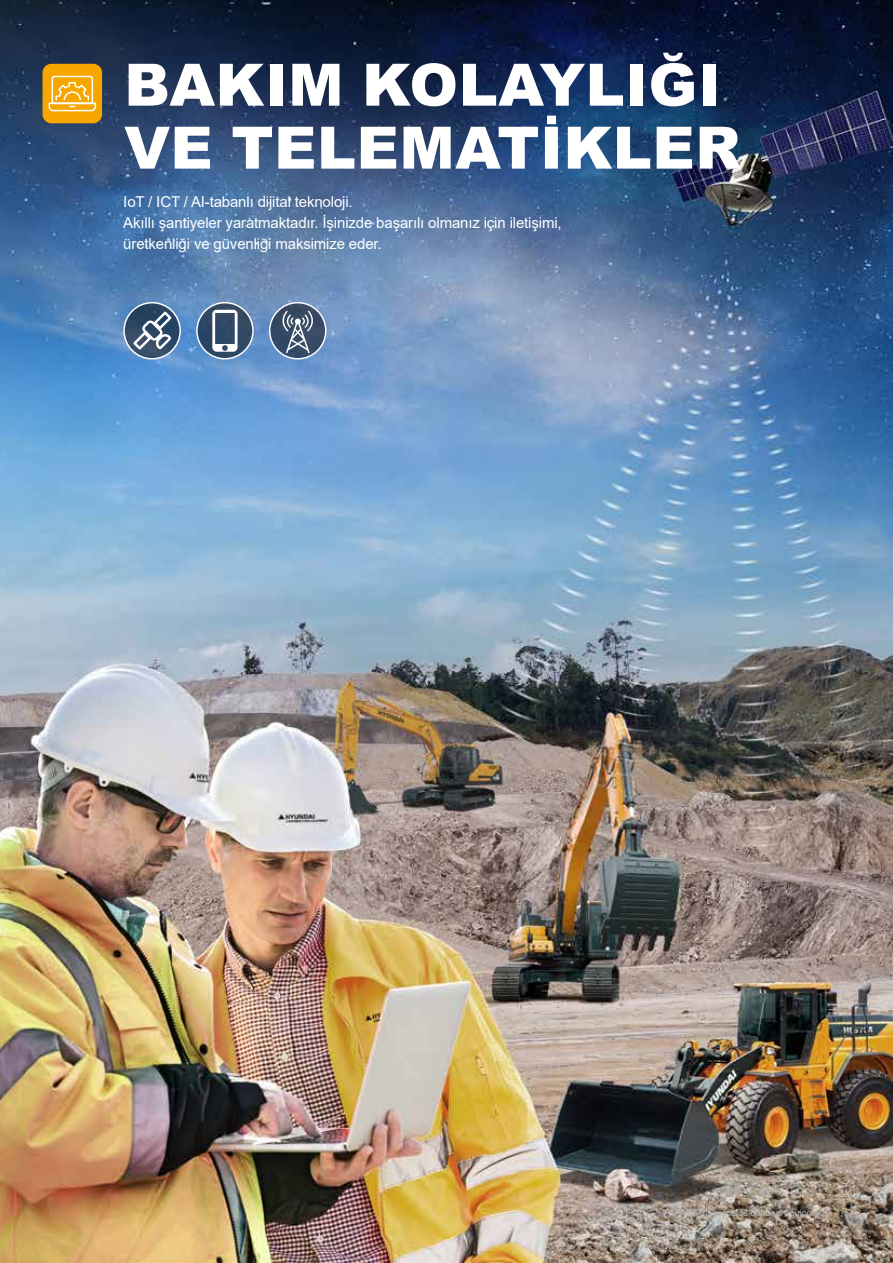
<style>
.page{position:relative;width:893px;height:1263px;background:#fff}
.page>*{position:absolute;margin:0;border:0;box-sizing:border-box;transform-origin:0 0}
.t1{font:900 58.5px/63px "Arial";letter-spacing:.01em;color:#fff}
.t2{font:15px/21px "Arial";letter-spacing:-.01em;color:#fff}
.t3{font:9px "Arial";color:#b3b2b2}
</style>
<div class="page">
<img style="left:0;top:0;width:893px;height:1263px">
<div style="left:43px;top:64px;width:59px;height:59px;background:#f7a600;border-radius:9px"></div>
<svg style="left:48px;top:75px;width:49px;height:37px"></svg>
<svg style="left:124px;top:302px;width:57px;height:57px"></svg>
<div style="left:123px;top:302px;width:58px;height:58px;border:2px solid #fff;border-radius:50%"></div>
<svg style="left:131px;top:309px;width:43px;height:43px"></svg>
<svg style="left:196px;top:302px;width:57px;height:57px"></svg>
<div style="left:196px;top:302px;width:58px;height:58px;border:2px solid #fff;border-radius:50%"></div>
<svg style="left:212px;top:310px;width:26px;height:42px"></svg>
<svg style="left:269px;top:302px;width:57px;height:57px"></svg>
<div style="left:269px;top:302px;width:58px;height:58px;border:2px solid #fff;border-radius:50%"></div>
<svg style="left:282px;top:311px;width:31px;height:42px"></svg>
<h1 class="t1" style="left:124px;top:51px;width:618px">BAKIM KOLAYLIĞI<br>VE TELEMATİKLER</h1>
<p class="t2" style="left:123px;top:191px;width:440px">IoT / ICT / AI-tabanlı dijital teknoloji.<br>Akıllı şantiyeler yaratmaktadır. İşinizde başarılı olmanız için iletişimi, üretkenliği ve güvenliği maksimize eder.</p>
<p class="t3" style="left:671px;top:1207px;width:160px">*Photo may include optional equipment.</p>
</div>
